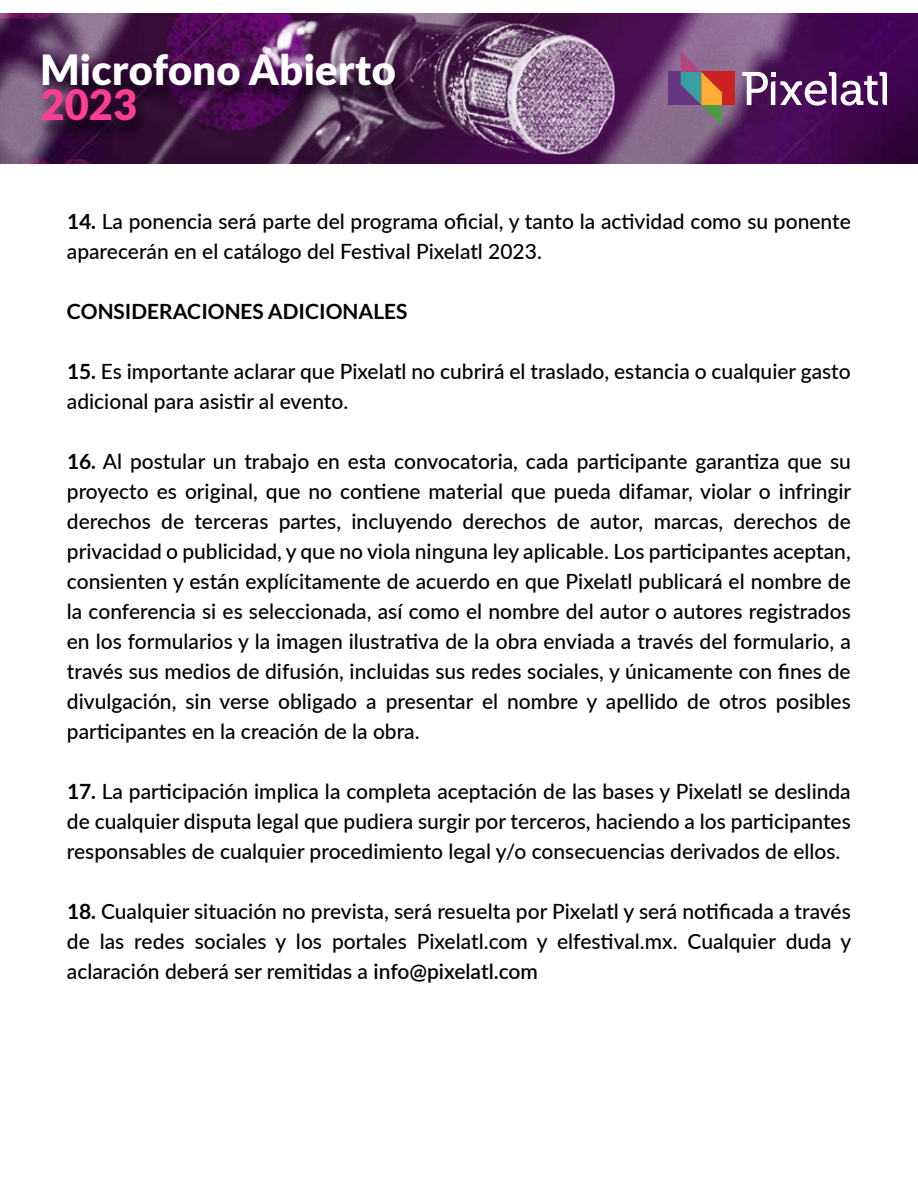
<style>
.page{position:relative;width:918px;height:1188px;background:#fff}
.page>*{position:absolute;margin:0;border:0;box-sizing:border-box;transform-origin:0 0}
.t1{font:900 41.55px "Lato";color:#fff}
.t2{font:900 41.55px "Lato";color:#ff3e93}
.t3{font:500 21px/30px "Lato";color:#000;text-align:justify}
.t4{font:700 21px "Lato";color:#000}
.s1{font-weight:700}
.s2{font-weight:600}
</style>
<div class="page">
<img style="left:0;top:13px;width:918px;height:150px">
<img style="left:30px;top:46px;width:383px;height:106px">
<svg style="left:742px;top:72px;width:145px;height:34px"></svg>
<div style="left:668px;top:72px;width:33px;height:33px;background:#673680"></div>
<div style="left:701px;top:72px;width:33px;height:33px;background:#cc2224"></div>
<svg style="left:681px;top:51px;width:41px;height:75px;background:#917574"></svg>
<h1 class="t1" style="left:41px;top:46px;width:357px">Microfono Abierto</h1>
<h1 class="t2" style="left:41px;top:81px;width:98px">2023</h1>
<p class="t3" style="left:67px;top:205px;width:785px"><span class="s1">14.</span> La ponencia será parte del programa oficial, y tanto la actividad como su ponente aparecerán en el catálogo del Festival Pixelatl 2023.</p>
<p class="t4" style="left:67px;top:299px;width:342px">CONSIDERACIONES ADICIONALES</p>
<p class="t3" style="left:67px;top:355px;width:785px"><span class="s1">15.</span> Es importante aclarar que Pixelatl no cubrirá el traslado, estancia o cualquier gasto adicional para asistir al evento.</p>
<p class="t3" style="left:67px;top:445px;width:786px"><span class="s1">16.</span> Al postular un trabajo en esta convocatoria, cada participante garantiza que su proyecto es original, que no contiene material que pueda difamar, violar o infringir derechos de terceras partes, incluyendo derechos de autor, marcas, derechos de privacidad o publicidad, y que no viola ninguna ley aplicable. Los participantes aceptan, consienten y están explícitamente de acuerdo en que Pixelatl publicará el nombre de la conferencia si es seleccionada, así como el nombre del autor o autores registrados en los formularios y la imagen ilustrativa de la obra enviada a través del formulario, a través sus medios de difusión, incluidas sus redes sociales, y únicamente con fines de divulgación, sin verse obligado a presentar el nombre y apellido de otros posibles participantes en la creación de la obra.</p>
<p class="t3" style="left:67px;top:775px;width:785px"><span class="s1">17.</span> La participación implica la completa aceptación de las bases y Pixelatl se deslinda de cualquier disputa legal que pudiera surgir por terceros, haciendo a los participantes responsables de cualquier procedimiento legal y/o consecuencias derivados de ellos.</p>
<p class="t3" style="left:67px;top:895px;width:786px"><span class="s1">18.</span> Cualquier situación no prevista, será resuelta por Pixelatl y será notificada a través de las redes sociales y los portales Pixelatl.com y elfestival.mx. Cualquier duda y aclaración deberá ser remitidas a <span class="s2">info@pixelatl.com</span></p>
</div>
